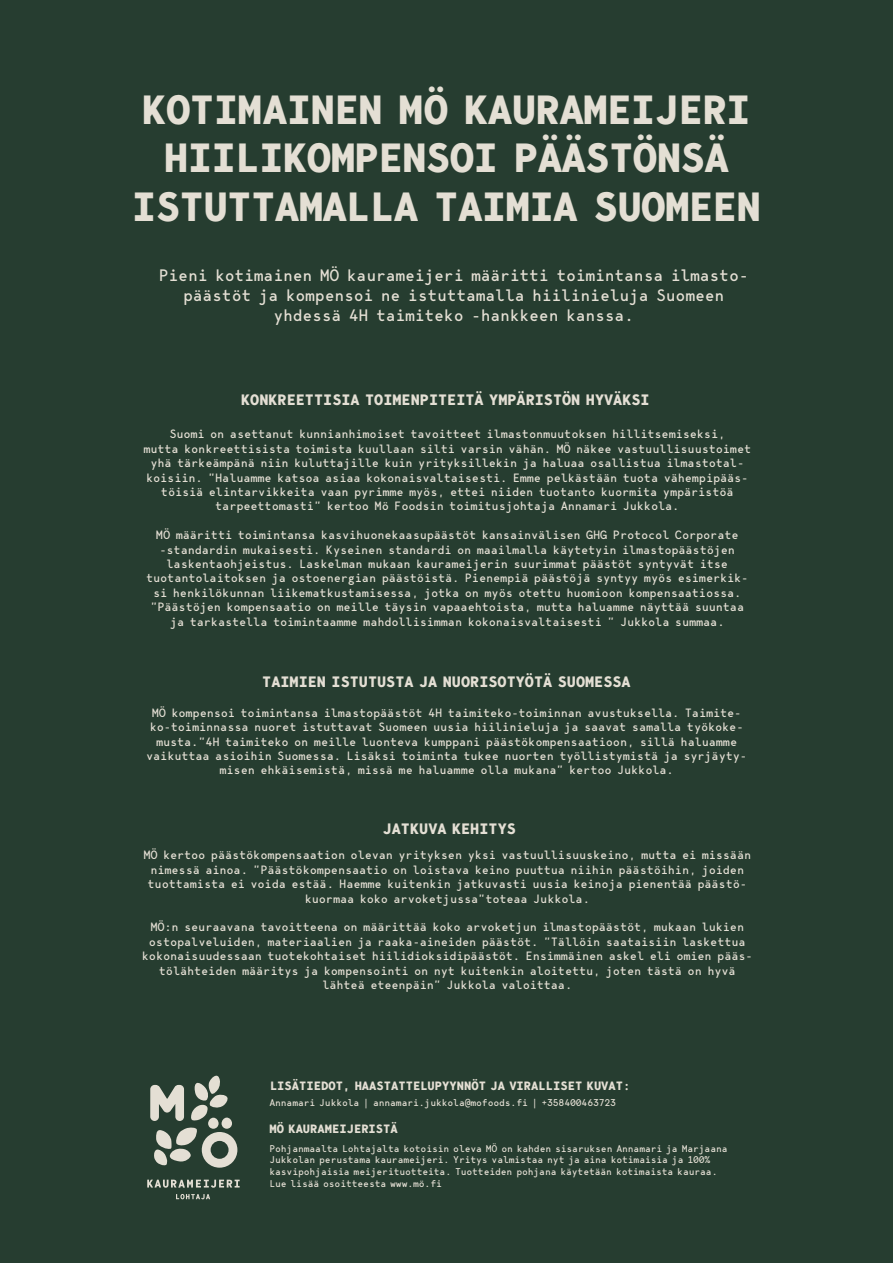
<style>
.page{position:relative;width:893px;height:1263px;background:#263d30}
.page>*{position:absolute;margin:0;border:0;box-sizing:border-box;transform-origin:0 0}
.Otsikko{font:700 40.5px "Bergen Mono";letter-spacing:-.02em;color:#e4dfd4}
.ingressi{font:16.5px/19.8px "Bergen Mono";letter-spacing:-.02em;color:#e4dfd4;text-align:center}
.väliotsikko{font:700 15px "Bergen Mono";color:#e4dfd4}
.leipis{font:12px/14.4px "Bergen Mono";letter-spacing:-.02em;color:#e4dfd4;text-align:center}
.Yritysinfo_otsikko{font:700 12px "Bergen Mono";color:#e4dfd4}
.yritysinfo{font:9.75px/11.7px "Bergen Mono";letter-spacing:-.02em;color:#e4dfd4}
</style>
<div class="page">
<svg style="left:150px;top:1075px;width:87px;height:93px"></svg>
<svg style="left:147px;top:1179px;width:93px;height:9px"></svg>
<svg style="left:176px;top:1194px;width:34px;height:5px"></svg>
<p class="Otsikko" style="left:142px;top:81px;width:610px">KOTIMAINEN MÖ KAURAMEIJERI</p>
<p class="Otsikko" style="left:164px;top:130px;width:566px">HIILIKOMPENSOI PÄÄSTÖNSÄ</p>
<p class="Otsikko" style="left:132px;top:178px;width:631px">ISTUTTAMALLA TAIMIA SUOMEEN</p>
<p class="ingressi" style="left:159px;top:265px;width:591px">Pieni kotimainen MÖ kaurameijeri määritti toimintansa ilmasto&shy;päästöt ja kompensoi ne istuttamalla hiilinieluja Suomeen</p>
<p class="ingressi" style="left:273px;top:305px;width:362px">yhdessä 4H taimiteko -hankkeen kanssa.</p>
<p class="väliotsikko" style="left:241px;top:389px;width:410px">KONKREETTISIA TOIMENPITEITÄ YMPÄRISTÖN HYVÄKSI</p>
<p class="leipis" style="left:169px;top:427px;width:557px">Suomi on asettanut kunnianhimoiset tavoitteet ilmastonmuutoksen hillitsemiseksi,</p>
<p class="leipis" style="left:143px;top:441px;width:609px">mutta konkreettisista toimista kuullaan silti varsin vähän. MÖ näkee vastuullisuustoimet yhä tärkeämpänä niin kuluttajille kuin yrityksillekin ja haluaa osallistua ilmastotal&shy;koisiin. ”Haluamme katsoa asiaa kokonaisvaltaisesti. Emme pelkästään tuota vähempipääs&shy;töisiä elintarvikkeita vaan pyrimme myös, ettei niiden tuotanto kuormita ympäristöä</p>
<p class="leipis" style="left:215px;top:499px;width:466px">tarpeettomasti” kertoo Mö Foodsin toimitusjohtaja Annamari Jukkola.</p>
<p class="leipis" style="left:156px;top:528px;width:584px;text-align:left">MÖ määritti toimintansa kasvihuonekaasupäästöt kansainvälisen GHG Protocol Corporate -standardin mukaisesti. Kyseinen standardi on maailmalla käytetyin ilmastopäästöjen</p>
<p class="leipis" style="left:146px;top:556px;width:604px">laskentaohjeistus. Laskelman mukaan kaurameijerin suurimmat päästöt syntyvät itse tuotantolaitoksen ja ostoenergian päästöistä. Pienempiä päästöjä syntyy myös esimerkik&shy;si henkilökunnan liikematkustamisessa, jotka on myös otettu huomioon kompensaatiossa. ”Päästöjen kompensaatio on meille täysin vapaaehtoista, mutta haluamme näyttää suuntaa ja tarkastella toimintaamme mahdollisimman kokonaisvaltaisesti ” Jukkola summaa.</p>
<p class="väliotsikko" style="left:262px;top:671px;width:370px">TAIMIEN ISTUTUSTA JA NUORISOTYÖTÄ SUOMESSA</p>
<p class="leipis" style="left:146px;top:705px;width:602px">MÖ kompensoi toimintansa ilmastopäästöt 4H taimiteko-toiminnan avustuksella. Taimite&shy;ko-toiminnassa nuoret istuttavat Suomeen uusia hiilinieluja ja saavat samalla työkoke&shy;musta.”4H taimiteko on meille luonteva kumppani päästökompensaatioon, sillä haluamme vaikuttaa asioihin Suomessa. Lisäksi toiminta tukee nuorten työllistymistä ja syrjäyty&shy;misen ehkäisemistä, missä me haluamme olla mukana” kertoo Jukkola.</p>
<p class="väliotsikko" style="left:383px;top:818px;width:135px">JATKUVA KEHITYS</p>
<p class="leipis" style="left:143px;top:848px;width:609px">MÖ kertoo päästökompensaation olevan yrityksen yksi vastuullisuuskeino, mutta ei missään nimessä ainoa. ”Päästökompensaatio on loistava keino puuttua niihin päästöihin, joiden tuottamista ei voida estää. Haemme kuitenkin jatkuvasti uusia keinoja pienentää päästö&shy;kuormaa koko arvoketjussa”toteaa Jukkola.</p>
<p class="leipis" style="left:142px;top:920px;width:612px">MÖ:n seuraavana tavoitteena on määrittää koko arvoketjun ilmastopäästöt, mukaan lukien ostopalveluiden, materiaalien ja raaka-aineiden päästöt. ”Tällöin saataisiin laskettua kokonaisuudessaan tuotekohtaiset hiilidioksidipäästöt. Ensimmäinen askel eli omien pääs&shy;tölähteiden määritys ja kompensointi on nyt kuitenkin aloitettu, joten tästä on hyvä lähteä eteenpäin” Jukkola valoittaa.</p>
<p class="Yritysinfo_otsikko" style="left:270px;top:1078px;width:362px">LISÄTIEDOT, HAASTATTELUPYYNNÖT JA VIRALLISET KUVAT:</p>
<p class="yritysinfo" style="left:269px;top:1096px;width:348px">Annamari Jukkola | annamari.jukkola@mofoods.fi | +358400463723</p>
<p class="Yritysinfo_otsikko" style="left:269px;top:1120px;width:130px">MÖ KAURAMEIJERISTÄ</p>
<p class="yritysinfo" style="left:269px;top:1142px;width:460px">Pohjanmaalta Lohtajalta kotoisin oleva MÖ on kahden sisaruksen Annamari ja Marjaana<br>Jukkolan perustama kaurameijeri. Yritys valmistaa nyt ja aina kotimaisia ja 100%</p>
<p class="yritysinfo" style="left:269px;top:1165px;width:450px">kasvipohjaisia meijerituotteita. Tuotteiden pohjana käytetään kotimaista kauraa.</p>
<p class="yritysinfo" style="left:269px;top:1177px;width:174px">Lue lisää osoitteesta www.mö.fi</p>
</div>
